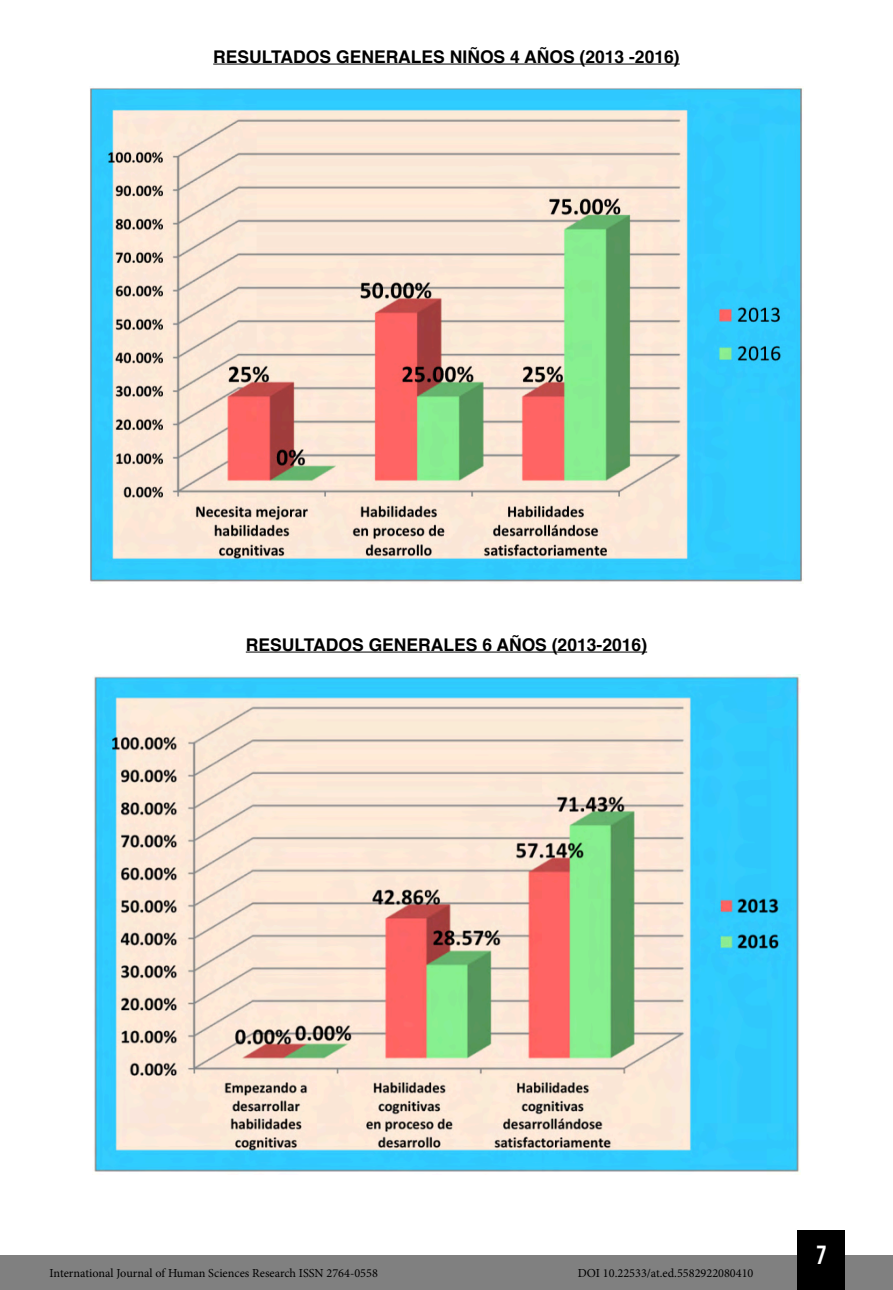
<style>
.page{position:relative;width:893px;height:1290px;background:#fff}
.page>*{position:absolute;margin:0;border:0;box-sizing:border-box;transform-origin:0 0}
.t1{font:26.25px "Bebas Kai";color:#fff}
.imagens_graf_tab{font:700 17.5px "Helvetica";color:#000}
.t2{font:12.25px "Minion Pro";color:#000}
</style>
<div class="page">
<div style="left:0;top:1255px;width:893px;height:35px;background:#808080"></div>
<div style="left:797px;top:1230px;width:48px;height:60px;background:#000"></div>
<hr style="left:213px;top:64px;width:467px;height:1px;background:#000">
<hr style="left:246px;top:652px;width:401px;height:1px;background:#000">
<img style="left:90px;top:86px;width:713px;height:496px">
<img style="left:94px;top:674px;width:706px;height:498px">
<p class="imagens_graf_tab" style="left:213px;top:42px;width:468px">RESULTADOS GENERALES NIÑOS 4 AÑOS (2013 -2016)</p>
<p class="imagens_graf_tab" style="left:246px;top:630px;width:403px">RESULTADOS GENERALES 6 AÑOS (2013-2016)</p>
<p class="t2" style="left:50px;top:1265px;width:330px">International Journal of Human Sciences Research ISSN 2764-0558</p>
<p class="t2" style="left:578px;top:1265px;width:177px">DOI 10.22533/at.ed.5582922080410</p>
<h1 class="t1" style="left:817px;top:1241px;width:11px">7</h1>
</div>
